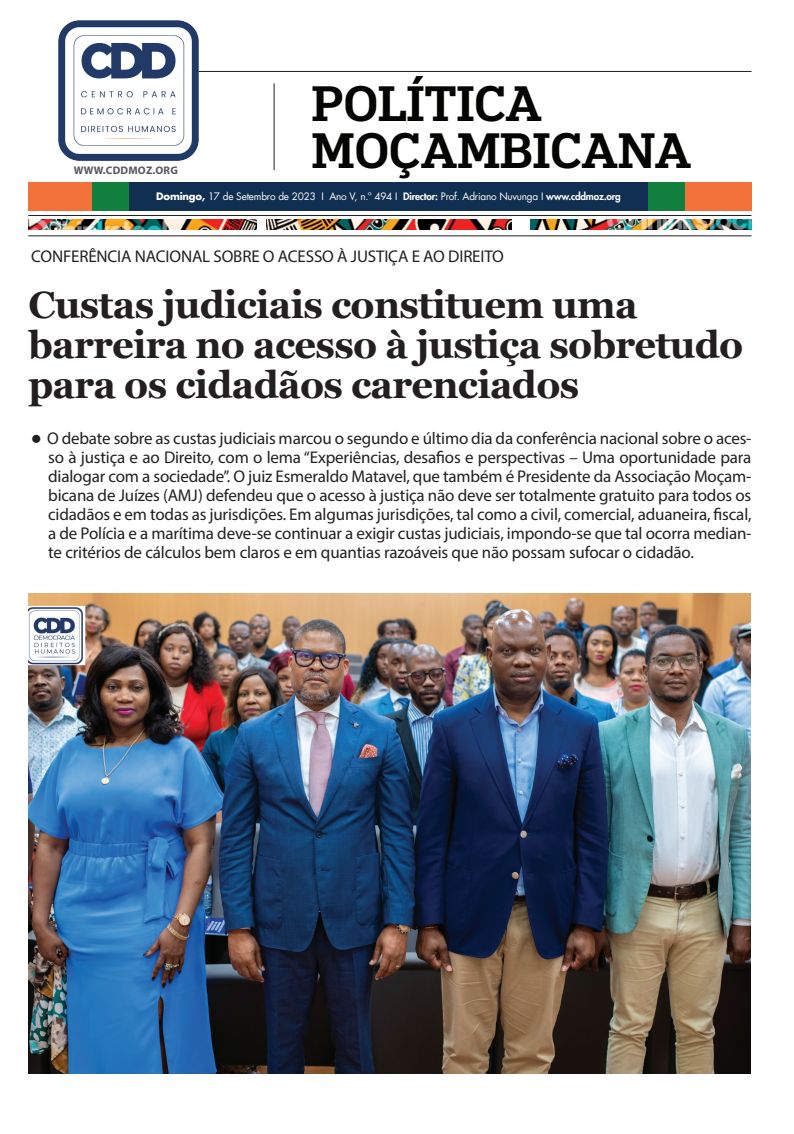
<style>
.page{position:relative;width:794px;height:1134px;background:#fff}
.page>*{position:absolute;margin:0;border:0;box-sizing:border-box;transform-origin:0 0}
.t1{font:500 47px/47px "Popular";color:#040503}
.t2{font:700 38px/40px "Georgia";letter-spacing:-.02em;color:#231f20}
.t3{font:17px/19px "Myriad Pro";letter-spacing:-.01em;color:#231f20;text-align:justify}
.t4{font:700 11px "Myriad Pro";letter-spacing:.02em;color:#57585a}
.t5{font:10px "Futura LT";letter-spacing:-.02em;color:#fff}
.s1{font-weight:700}
.s2{font-weight:800}
</style>
<div class="page">
<hr style="left:82px;top:71px;width:669px;height:1px;background:#231f20">
<img style="left:58px;top:20px;width:141px;height:141px">
<hr style="left:28px;top:215px;width:723px;height:1px;background:#231f20">
<hr style="left:274px;top:83px;width:1px;height:87px;background:#231f20">
<hr style="left:28px;top:236px;width:723px;height:1px;background:#231f20">
<img style="left:28px;top:220px;width:228px;height:10px">
<img style="left:266px;top:220px;width:245px;height:10px">
<img style="left:531px;top:220px;width:220px;height:10px">
<div style="left:30px;top:182px;width:721px;height:29px;background:#112f51"></div>
<div style="left:648px;top:182px;width:103px;height:29px;background:#f37239"></div>
<div style="left:648px;top:182px;width:37px;height:29px;background:#11803f"></div>
<div style="left:29px;top:182px;width:100px;height:29px;background:#f37239"></div>
<div style="left:92px;top:182px;width:37px;height:29px;background:#11803f"></div>
<img style="left:28px;top:594px;width:722px;height:480px">
<h1 class="t1" style="left:312px;top:79px;width:381px">POLÍTICA<br>MOÇAMBICANA</h1>
<p class="t4" style="left:74px;top:163px;width:106px">WWW.CDDMOZ.ORG</p>
<p class="t5" style="left:156px;top:190px;width:466px"><span class="s1">Domingo,</span> 17 de Setembro de 2023 I Ano V, n.º 494 I <span class="s2">Director:</span> Prof. Adriano Nuvunga I <span class="s2">www.cddmoz.org</span></p>
<p class="t3" style="left:31px;top:247px;width:474px">CONFERÊNCIA NACIONAL SOBRE O ACESSO À JUSTIÇA E AO DIREITO</p>
<h2 class="t2" style="left:28px;top:283px;width:716px">Custas judiciais constituem uma barreira no acesso à justiça sobretudo para os cidadãos carenciados</h2>
<p class="t3" style="left:48px;top:428px;width:705px;text-indent:-17px">● O debate sobre as custas judiciais marcou o segundo e último dia da conferência nacional sobre o aces&shy;so à justiça e ao Direito, com o lema “Experiências, desafios e perspectivas – Uma oportunidade para dialogar com a sociedade”. O juiz Esmeraldo Matavel, que também é Presidente da Associação Moçam&shy;bicana de Juízes (AMJ) defendeu que o acesso à justiça não deve ser totalmente gratuito para todos os cidadãos e em todas as jurisdições. Em algumas jurisdições, tal como a civil, comercial, aduaneira, fiscal, a de Polícia e a marítima deve-se continuar a exigir custas judiciais, impondo-se que tal ocorra median&shy;te critérios de cálculos bem claros e em quantias razoáveis que não possam sufocar o cidadão.</p>
</div>
